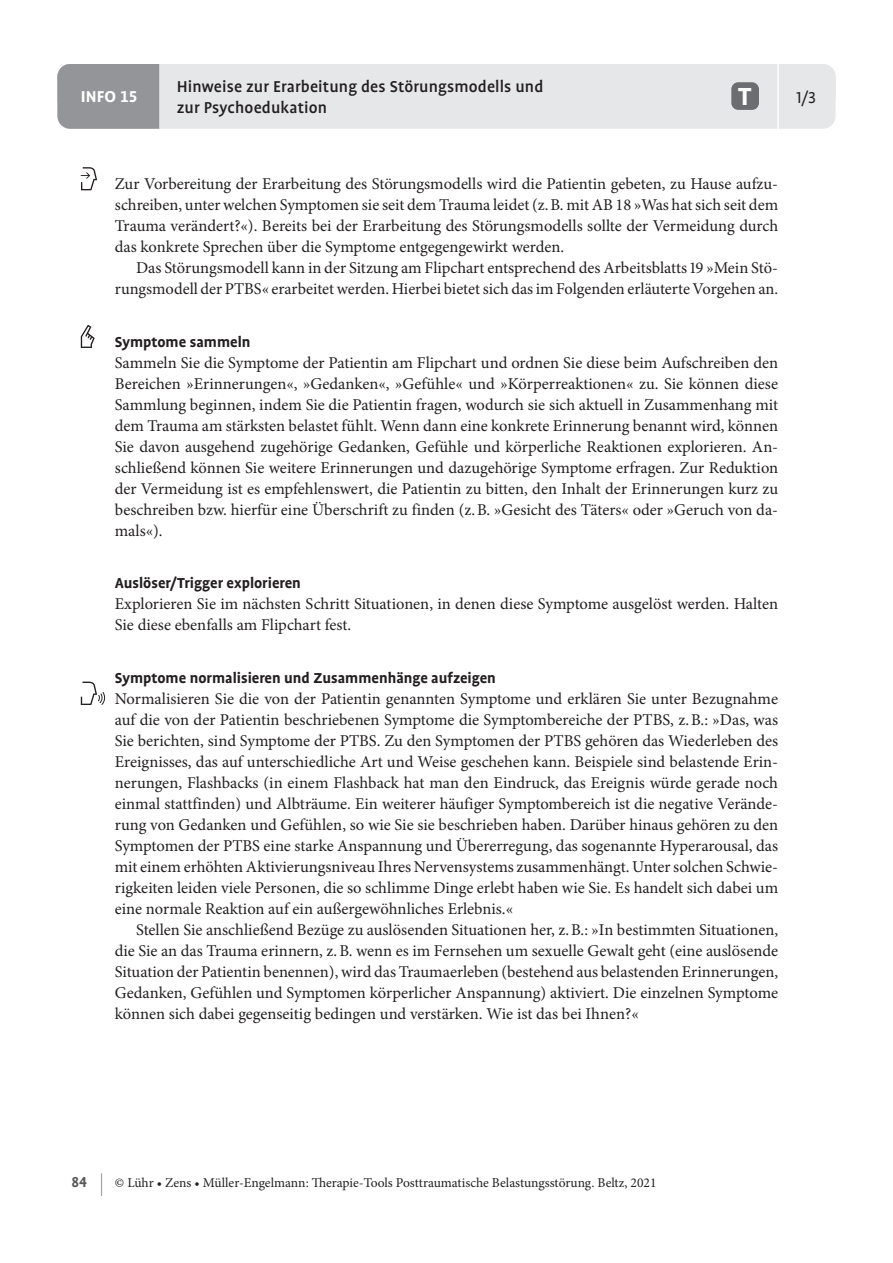
<style>
.page{position:relative;width:893px;height:1263px;background:#fff}
.page>*{position:absolute;margin:0;border:0;box-sizing:border-box;transform-origin:0 0}
.AB_Icon_EJKT{font:700 28.35px "Profile OT";color:#fff}
.AB_Titel{font:500 18px/21px "Profile OT";letter-spacing:.005em;color:#231f20}
.t1{font:700 18px "Profile OT";letter-spacing:.005em;color:#fff}
.t2{font:18px "Profile OT";color:#231f20}
.AB_stumpf{font:16.5px/21px "Minion Pro";color:#231f20;text-align:justify}
.AB_Einzug{font:16.5px/21px "Minion Pro";color:#231f20;text-align:right}
.GT_stumpf{font:16.5px/21px "Minion Pro";letter-spacing:-.005em;color:#231f20;text-align:justify}
.AB_Zwischenüberschri{font:700 16.5px "Profile OT";color:#231f20}
.t3{font:13.5px "Minion Pro";letter-spacing:-.005em;color:#231f20}
.s1{font-family:"Profile OT";font-weight:700;font-size:16.5px;color:#57585a}
.s2{font-family:"Profile OT";font-weight:700;font-size:24.6px}
</style>
<div class="page">
<div style="left:57px;top:64px;width:779px;height:65px;background:#e6e7e9;border-radius:13px"></div>
<div style="left:57px;top:64px;width:102px;height:65px;background:#939598"></div>
<hr style="left:777px;top:60px;width:2px;height:74px;background:#fff">
<div style="left:731px;top:82px;width:28px;height:28px;background:#6c6d70;border-radius:7px"></div>
<svg style="left:81px;top:167px;width:16px;height:23px"></svg>
<svg style="left:81px;top:325px;width:14px;height:23px"></svg>
<svg style="left:81px;top:682px;width:24px;height:23px"></svg>
<p class="t1" style="left:81px;top:87px;width:58px">INFO 15</p>
<p class="AB_Titel" style="left:177px;top:77px;width:368px">Hinweise zur Erarbeitung des Störungsmodells und zur Psychoedukation</p>
<p class="AB_Icon_EJKT" style="left:738px;top:81px;width:15px">T</p>
<p class="t2" style="left:796px;top:88px;width:21px">1/3</p>
<p class="GT_stumpf" style="left:115px;top:174px;width:665px">Zur Vorbereitung der Erarbeitung des Störungsmodells wird die Patientin gebeten, zu Hause aufzu&shy;schreiben, unter welchen Symptomen sie seit dem Trauma leidet (z.B. mit AB 18 »Was hat sich seit dem Trauma verändert?«). Bereits bei der Erarbeitung des Störungsmodells sollte der Vermeidung durch das konkrete Sprechen über die Symptome entgegengewirkt werden.</p>
<p class="AB_Einzug" style="left:115px;top:258px;width:665px">Das Störungsmodell kann in der Sitzung am Flipchart entsprechend des Arbeitsblatts 19 »Mein Stö&shy;rungsmodell der PTBS« erarbeitet werden. Hierbei bietet sich das im Folgenden erläuterte Vorgehen an.</p>
<p class="AB_Zwischenüberschri" style="left:115px;top:333px;width:137px">Symptome sammeln</p>
<p class="AB_stumpf" style="left:115px;top:352px;width:665px">Sammeln Sie die Symptome der Patientin am Flipchart und ordnen Sie diese beim Aufschreiben den Bereichen »Erinnerungen«, »Gedanken«, »Gefühle« und »Körperreaktionen« zu. Sie können diese Sammlung beginnen, indem Sie die Patientin fragen, wodurch sie sich aktuell in Zusammenhang mit dem Trauma am stärksten belastet fühlt. Wenn dann eine konkrete Erinnerung benannt wird, können Sie davon ausgehend zugehörige Gedanken, Gefühle und körperliche Reaktionen explorieren. An&shy;schließend können Sie weitere Erinnerungen und dazugehörige Symptome erfragen. Zur Reduktion der Vermeidung ist es empfehlenswert, die Patientin zu bitten, den Inhalt der Erinnerungen kurz zu beschreiben bzw. hierfür eine Überschrift zu finden (z.B. »Gesicht des Täters« oder »Geruch von da&shy;mals«).</p>
<p class="AB_Zwischenüberschri" style="left:115px;top:574px;width:188px">Auslöser/Trigger explorieren</p>
<p class="AB_stumpf" style="left:115px;top:594px;width:665px">Explorieren Sie im nächsten Schritt Situationen, in denen diese Symptome ausgelöst werden. Halten<br>Sie diese ebenfalls am Flipchart fest.</p>
<p class="AB_Zwischenüberschri" style="left:115px;top:669px;width:383px">Symptome normalisieren und Zusammenhänge aufzeigen</p>
<p class="AB_stumpf" style="left:115px;top:688px;width:665px">Normalisieren Sie die von der Patientin genannten Symptome und erklären Sie unter Bezugnahme auf die von der Patientin beschriebenen Symptome die Symptombereiche der PTBS, z.B.: »Das, was Sie berichten, sind Symptome der PTBS. Zu den Symptomen der PTBS gehören das Wiederleben des Ereignisses, das auf unterschiedliche Art und Weise geschehen kann. Beispiele sind belastende Erin&shy;nerungen, Flashbacks (in einem Flashback hat man den Eindruck, das Ereignis würde gerade noch einmal stattfinden) und Albträume. Ein weiterer häufiger Symptombereich ist die negative Verände&shy;rung von Gedanken und Gefühlen, so wie Sie sie beschrieben haben. Darüber hinaus gehören zu den Symptomen der PTBS eine starke Anspannung und Übererregung, das sogenannte Hyperarousal, das mit einem erhöhten Aktivierungsniveau Ihres Nervensystems zusammenhängt. Unter solchen Schwie&shy;rigkeiten leiden viele Personen, die so schlimme Dinge erlebt haben wie Sie. Es handelt sich dabei um eine normale Reaktion auf ein außergewöhnliches Erlebnis.«</p>
<p class="AB_Einzug" style="left:115px;top:919px;width:665px;text-align:justify;text-indent:21px">Stellen Sie anschließend Bezüge zu auslösenden Situationen her, z.B.: »In bestimmten Situationen, die Sie an das Trauma erinnern, z.B. wenn es im Fernsehen um sexuelle Gewalt geht (eine auslösende Situation der Patientin benennen), wird das Traumaerleben (bestehend aus belastenden Erinnerungen, Gedanken, Gefühlen und Symptomen körperlicher Anspannung) aktiviert. Die einzelnen Symptome können sich dabei gegenseitig bedingen und verstärken. Wie ist das bei Ihnen?«</p>
<p class="t3" style="left:71px;top:1174px;width:586px"><span class="s1">84</span> <span class="s2">|</span> © Lühr • Zens • Müller-Engelmann: Therapie-Tools Posttraumatische Belastungsstörung. Beltz, 2021</p>
</div>
